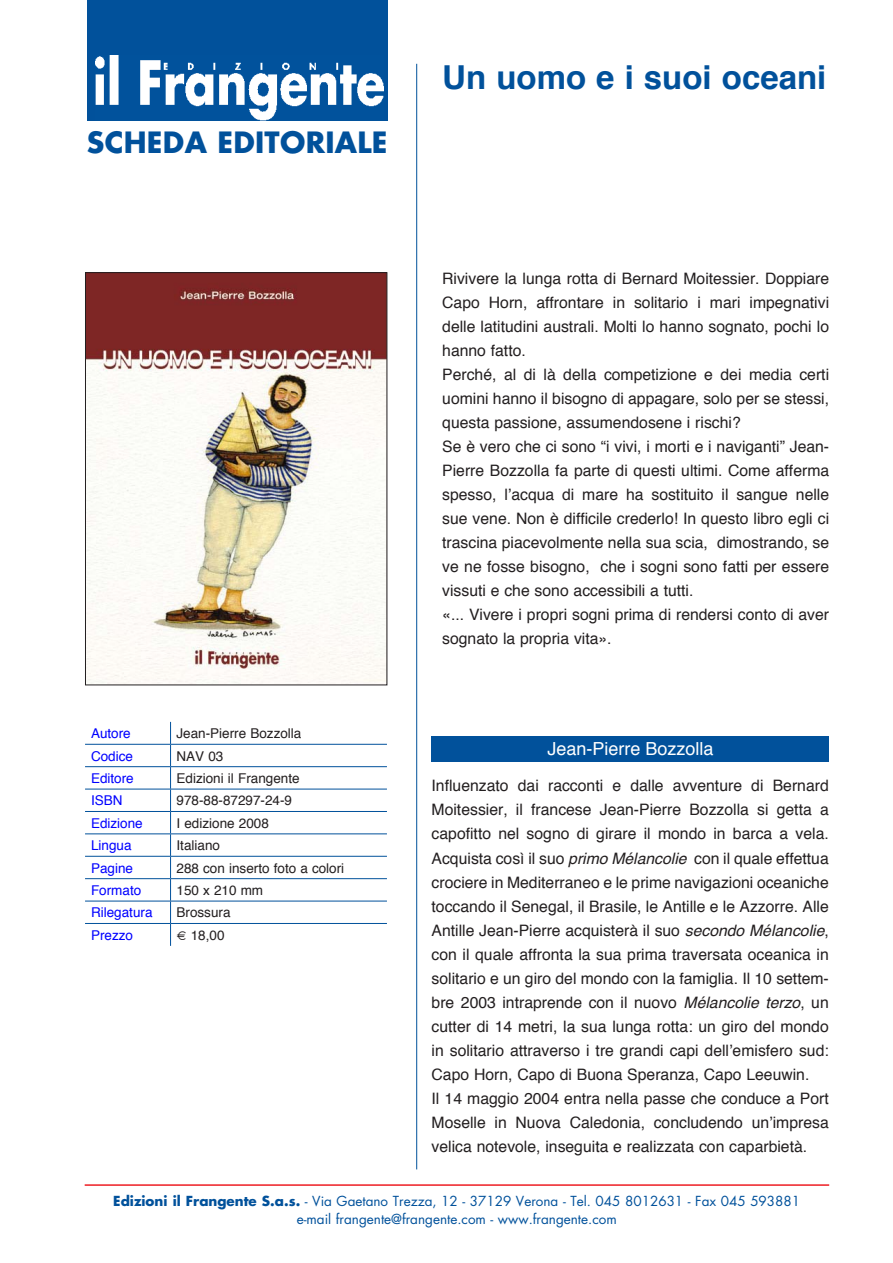
<style>
.page{position:relative;width:893px;height:1263px;background:#fff}
.page>*{position:absolute;margin:0;border:0;box-sizing:border-box;transform-origin:0 0}
.t1{font:700 33px "Helvetica";color:#01519b}
.t2{font:700 28.5px "Futura";letter-spacing:.01em;color:#01519b}
.t3{font:18px "Helvetica";color:#fff}
.t4{font:15.75px/24px "Helvetica";color:#231f20}
.t5{font:13.5px/18px "Futura";color:#01519b;text-align:center}
.t6{font:13.5px "Helvetica";color:#231f20}
.t7{font:13.5px "Helvetica";color:#00f}
.s1{font-style:italic}
.s2{font-weight:700}
</style>
<div class="page">
<hr style="left:85px;top:1184px;width:744px;height:2px;background:#ee1d23">
<div style="left:87px;top:0;width:301px;height:121px;background:#01519b"></div>
<img style="left:95px;top:56px;width:289px;height:65px">
<hr style="left:416px;top:64px;width:1px;height:1105px;background:#01519b">
<div style="left:432px;top:736px;width:397px;height:25px;background:#01519b"></div>
<hr style="left:85px;top:744px;width:86px;height:1px;background:#01519b">
<hr style="left:171px;top:744px;width:216px;height:1px;background:#01519b">
<hr style="left:85px;top:766px;width:86px;height:1px;background:#01519b">
<hr style="left:171px;top:766px;width:216px;height:1px;background:#01519b">
<hr style="left:85px;top:789px;width:86px;height:1px;background:#01519b">
<hr style="left:171px;top:789px;width:216px;height:1px;background:#01519b">
<hr style="left:85px;top:811px;width:86px;height:1px;background:#01519b">
<hr style="left:171px;top:811px;width:216px;height:1px;background:#01519b">
<hr style="left:85px;top:833px;width:86px;height:1px;background:#01519b">
<hr style="left:171px;top:833px;width:216px;height:1px;background:#01519b">
<hr style="left:85px;top:856px;width:86px;height:1px;background:#01519b">
<hr style="left:171px;top:856px;width:216px;height:1px;background:#01519b">
<hr style="left:85px;top:878px;width:86px;height:1px;background:#01519b">
<hr style="left:171px;top:878px;width:216px;height:1px;background:#01519b">
<hr style="left:85px;top:901px;width:86px;height:1px;background:#01519b">
<hr style="left:171px;top:901px;width:216px;height:1px;background:#01519b">
<hr style="left:85px;top:923px;width:86px;height:1px;background:#01519b">
<hr style="left:171px;top:923px;width:216px;height:1px;background:#01519b">
<svg style="left:170px;top:722px;width:1px;height:224px"></svg>
<img style="left:87px;top:274px;width:298px;height:409px">
<div style="left:85px;top:272px;width:302px;height:413px;border:1px solid #231f20"></div>
<h2 class="t2" style="left:87px;top:123px;width:302px">SCHEDA EDITORIALE</h2>
<h1 class="t1" style="left:442px;top:48px;width:386px">Un uomo e i suoi oceani</h1>
<p class="t7" style="left:91px;top:722px;width:41px">Autore</p>
<p class="t6" style="left:177px;top:722px;width:126px">Jean-Pierre Bozzolla</p>
<p class="t7" style="left:91px;top:744px;width:44px">Codice</p>
<p class="t6" style="left:177px;top:744px;width:48px">NAV 03</p>
<p class="t7" style="left:91px;top:767px;width:44px">Editore</p>
<p class="t6" style="left:177px;top:767px;width:125px">Edizioni il Frangente</p>
<p class="t7" style="left:91px;top:789px;width:33px">ISBN</p>
<p class="t6" style="left:177px;top:789px;width:117px">978-88-87297-24-9</p>
<p class="t7" style="left:91px;top:811px;width:53px">Edizione</p>
<p class="t6" style="left:177px;top:811px;width:94px">I edizione 2008</p>
<p class="t7" style="left:91px;top:834px;width:42px">Lingua</p>
<p class="t6" style="left:177px;top:834px;width:45px">Italiano</p>
<p class="t7" style="left:91px;top:856px;width:44px">Pagine</p>
<p class="t6" style="left:177px;top:856px;width:169px">288 con inserto foto a colori</p>
<p class="t7" style="left:91px;top:879px;width:52px">Formato</p>
<p class="t6" style="left:177px;top:879px;width:88px">150 x 210 mm</p>
<p class="t7" style="left:91px;top:901px;width:63px">Rilegatura</p>
<p class="t6" style="left:177px;top:901px;width:56px">Brossura</p>
<p class="t7" style="left:91px;top:923px;width:44px">Prezzo</p>
<p class="t6" style="left:177px;top:923px;width:49px">€ 18,00</p>
<p class="t4" style="left:442px;top:266px;width:388px">Rivivere la lunga rotta di Bernard Moitessier. Doppiare Capo Horn, affrontare in solitario i mari impegnativi delle latitudini australi. Molti lo hanno sognato, pochi lo hanno fatto.<br>Perché, al di là della competizione e dei media certi uomini hanno il bisogno di appagare, solo per se stessi, questa passione, assumendosene i rischi?<br>Se è vero che ci sono “i vivi, i morti e i naviganti” Jean-Pierre Bozzolla fa parte di questi ultimi. Come afferma spesso, l’acqua di mare ha sostituito il sangue nelle sue vene. Non è difficile crederlo! In questo libro egli ci trascina piacevolmente nella sua scia, dimostrando, se ve ne fosse bisogno, che i sogni sono fatti per essere vissuti e che sono accessibili a tutti.<br>«... Vivere i propri sogni prima di rendersi conto di aver sognato la propria vita».</p>
<p class="t3" style="left:547px;top:733px;width:168px">Jean-Pierre Bozzolla</p>
<p class="t4" style="left:432px;top:773px;width:399px">Influenzato dai racconti e dalle avventure di Bernard Moitessier, il francese Jean-Pierre Bozzolla si getta a capofitto nel sogno di girare il mondo in barca a vela.<br>Acquista così il suo <span class="s1">primo Mélancolie</span> con il quale effettua crociere in Mediterraneo e le prime navigazioni oceaniche toccando il Senegal, il Brasile, le Antille e le Azzorre. Alle Antille Jean-Pierre acquisterà il suo <span class="s1">secondo Mélancolie</span>, con il quale affronta la sua prima traversata oceanica in solitario e un giro del mondo con la famiglia. Il 10 settem&shy;bre 2003 intraprende con il nuovo <span class="s1">Mélancolie terzo</span>, un cutter di 14 metri, la sua lunga rotta: un giro del mondo in solitario attraverso i tre grandi capi dell’emisfero sud:<br>Capo Horn, Capo di Buona Speranza, Capo Leeuwin.<br>Il 14 maggio 2004 entra nella passe che conduce a Port Moselle in Nuova Caledonia, concludendo un’impresa velica notevole, inseguita e realizzata con caparbietà.</p>
<p class="t5" style="left:113px;top:1192px;width:688px"><span class="s2">Edizioni il Frangente S.a.s.</span> - Via Gaetano Trezza, 12 - 37129 Verona - Tel. 045 8012631 - Fax 045 593881 e-mail frangente@frangente.com - www.frangente.com</p>
</div>
